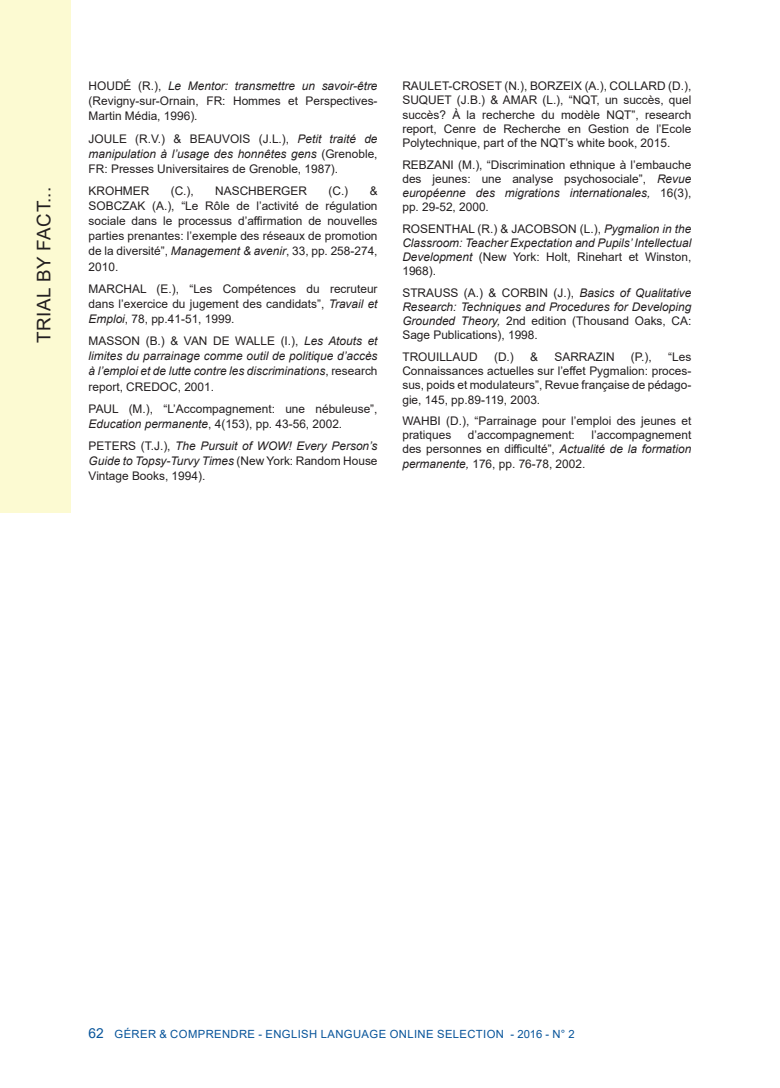
<style>
.page{position:relative;width:780px;height:1088px;background:#fff}
.page>*{position:absolute;margin:0;border:0;box-sizing:border-box;transform-origin:0 0}
.t1{font:18.75px "Arial";letter-spacing:.035em;color:#231f20}
.texte_courant{font:11.88px/15.1px "Arial";color:#231f20;text-align:justify}
.texte_courant-2{font:italic 11.88px/14.2px "Arial";color:#231f20;text-align:justify}
.t2{font:11.25px "Arial";letter-spacing:.035em;color:#07549a}
.s1{font-style:italic}
.s2{font-style:normal}
.s3{font-size:13.75px}
</style>
<div class="page">
<div style="left:0;top:0;width:71px;height:513px;background:#fcfad2"></div>
<h1 class="t1" style="left:31px;top:343px;width:157px;rotate:-90deg">TRIAL BY FACT...</h1>
<p class="texte_courant" style="left:89px;top:78px;width:290px">HOUDÉ (R.), <span class="s1">Le Mentor: transmettre un savoir-être </span>(Revigny-sur-Ornain, FR: Hommes et Perspectives-Martin Média, 1996).</p>
<p class="texte_courant" style="left:89px;top:131px;width:290px">JOULE (R.V.) &amp; BEAUVOIS (J.L.), <span class="s1">Petit traité de manipulation à l’usage des honnêtes gens</span> (Grenoble, FR: Presses Universitaires de Grenoble, 1987).</p>
<p class="texte_courant" style="left:89px;top:183px;width:62px">KROHMER</p>
<p class="texte_courant" style="left:171px;top:183px;width:25px">(C.),</p>
<p class="texte_courant" style="left:215px;top:183px;width:93px">NASCHBERGER</p>
<p class="texte_courant" style="left:328px;top:183px;width:21px">(C.)</p>
<p class="texte_courant" style="left:89px;top:183px;width:290px;text-indent:281px">&amp; SOBCZAK (A.), “Le Rôle de l’activité de régulation sociale dans le processus d’affirmation de nouvelles parties prenantes: l’exemple des réseaux de promotion de la diversité”, <span class="s1">Management &amp; avenir</span>, 33, pp. 258-274, 2010.</p>
<p class="texte_courant" style="left:89px;top:281px;width:290px">MARCHAL (E.), “Les Compétences du recruteur dans l’exercice du jugement des candidats”, <span class="s1">Travail et Emploi</span>, 78, pp.41-51, 1999.</p>
<p class="texte_courant-2" style="left:89px;top:334px;width:290px;line-height:15.1px"><span class="s2">MASSON (B.) &amp; VAN DE WALLE (I.),</span> Les Atouts et limites du parrainage comme outil de politique d’accès à l’emploi et de lutte contre les discriminations<span class="s2">, research report, CREDOC, 2001.</span></p>
<p class="texte_courant" style="left:89px;top:401px;width:290px">PAUL (M.), “L’Accompagnement: une nébuleuse”,<br><span class="s1">Education permanente</span>, 4(153), pp. 43-56, 2002.</p>
<p class="texte_courant" style="left:89px;top:438px;width:290px">PETERS (T.J.), <span class="s1">The Pursuit of WOW! Every Person’s Guide to Topsy-Turvy Times</span> (New York: Random House Vintage Books, 1994).</p>
<p class="texte_courant" style="left:402px;top:79px;width:290px;line-height:14.2px">RAULET-CROSET (N.), BORZEIX (A.), COLLARD (D.), SUQUET (J.B.) &amp; AMAR (L.), “NQT, un succès, quel succès? À la recherche du modèle NQT”, research report, Cenre de Recherche en Gestion de l’Ecole Polytechnique, part of the NQT’s white book, 2015.</p>
<p class="texte_courant" style="left:402px;top:157px;width:290px;line-height:14.2px">REBZANI (M.), “Discrimination ethnique à l’embauche des jeunes: une analyse psychosociale”, <span class="s1">Revue européenne des migrations internationales,</span> 16(3), pp. 29-52, 2000.</p>
<p class="texte_courant-2" style="left:402px;top:221px;width:290px"><span class="s2">ROSENTHAL (R.) &amp; JACOBSON (L.),</span> Pygmalion in the Classroom: Teacher Expectation and Pupils’ Intellectual Development <span class="s2">(New York: Holt, Rinehart et Winston, 1968).</span></p>
<p class="texte_courant-2" style="left:402px;top:286px;width:290px"><span class="s2">STRAUSS (A.) &amp; CORBIN (J.),</span> Basics of Qualitative Research: Techniques and Procedures for Developing Grounded Theory, <span class="s2">2nd edition (Thousand Oaks, CA:<br>Sage Publications), 1998.</span></p>
<p class="texte_courant" style="left:402px;top:349px;width:77px">TROUILLAUD</p>
<p class="texte_courant" style="left:494px;top:349px;width:21px">(D.)</p>
<p class="texte_courant" style="left:530px;top:349px;width:9px">&amp;</p>
<p class="texte_courant" style="left:554px;top:349px;width:62px">SARRAZIN</p>
<p class="texte_courant" style="left:631px;top:349px;width:22px">(P.),</p>
<p class="texte_courant" style="left:402px;top:349px;width:290px;line-height:14.2px;text-indent:266px">“Les Connaissances actuelles sur l’effet Pygmalion: proces&shy;sus, poids et modulateurs”, Revue française de pédago&shy;gie, 145, pp.89-119, 2003.</p>
<p class="texte_courant" style="left:402px;top:413px;width:290px;line-height:14.2px">WAHBI (D.), “Parrainage pour l’emploi des jeunes et pratiques</p>
<p class="texte_courant" style="left:402px;top:428px;width:290px;line-height:14.2px;text-indent:189px">l’accompagnement des personnes en difficulté”, <span class="s1">Actualité de la formation permanente,</span> 176, pp. 76-78, 2002.</p>
<p class="texte_courant" style="left:468px;top:427px;width:108px">d’accompagnement:</p>
<p class="t2" style="left:89px;top:1026px;width:487px"><span class="s3">62</span> GÉRER &amp; COMPRENDRE - ENGLISH LANGUAGE ONLINE SELECTION - 2016 - N° 2</p>
</div>
